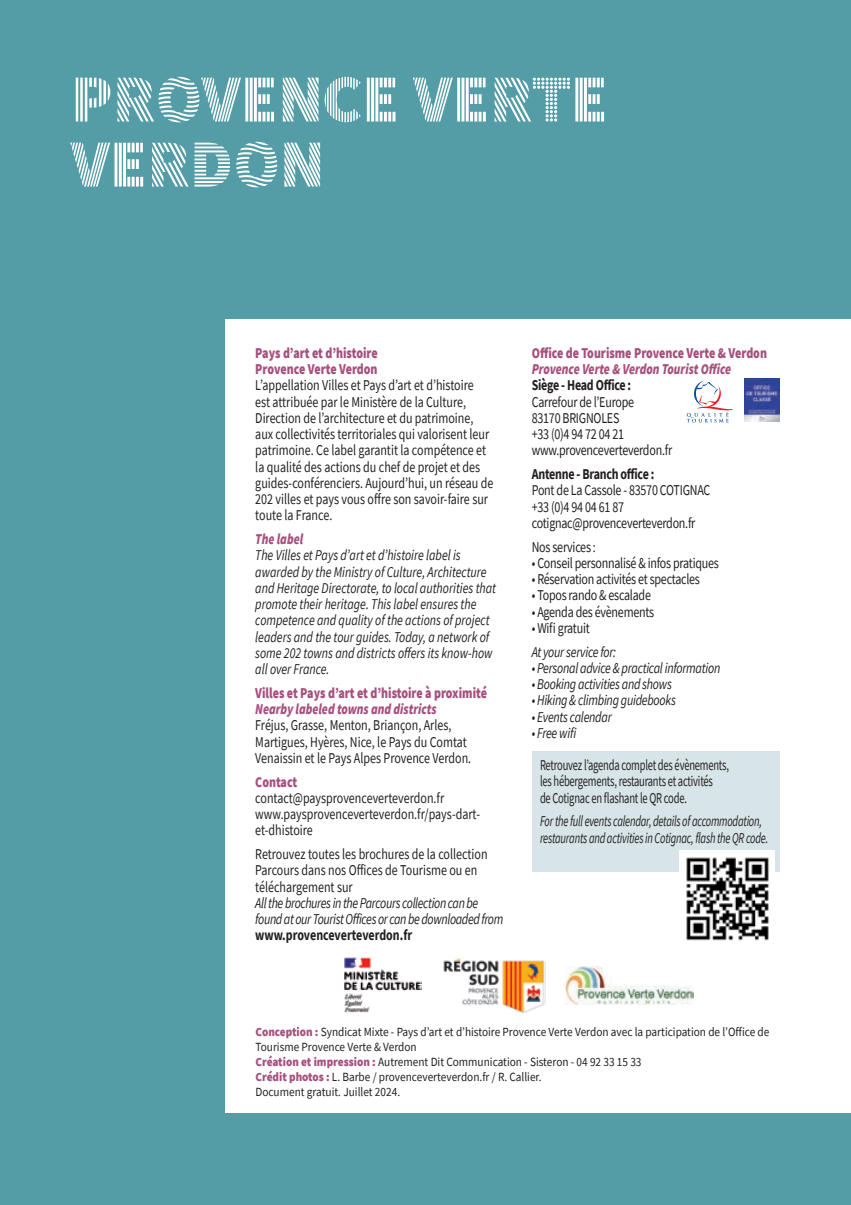
<style>
.page{position:relative;width:851px;height:1205px;background:#fff}
.page>*{position:absolute;margin:0;border:0;box-sizing:border-box;transform-origin:0 0}
.t1{font:67.5px/65px "Source Sans Pro DISPLAY";color:#fff}
.t2{font:15px/16.2px "Source Sans Pro";letter-spacing:-.01em;color:#231f20;scale:.8 1}
.t3{font:italic 15px/16.2px "Source Sans Pro";color:#231f20;scale:.8 1}
.t4{font:italic 15px/16.2px "Source Sans Pro";letter-spacing:-.02em;color:#231f20;scale:.8 1}
.t5{font:900 15px/16.2px "Source Sans Pro";color:#a6507e;scale:.8 1}
.t6{font:15px/16.2px "Source Sans Pro";letter-spacing:-.01em;color:#231f20;scale:.7 1}
.t7{font:italic 15px/16.2px "Source Sans Pro";letter-spacing:-.02em;color:#231f20;scale:.7 1}
.t8{font:italic 900 15px "Source Sans Pro";color:#a6507e;scale:.8 1}
.t9{font:700 15px "Source Sans Pro";letter-spacing:-.02em;color:#231f20;scale:.8 1}
.t10{font:700 15px "Source Sans Pro";color:#231f20;scale:.8 1}
.t11{font:12.5px/15px "Source Sans Pro";color:#231f20;scale:.9 1}
.s1{font-weight:900;color:#a6507e}
</style>
<div class="page">
<div style="left:0;top:0;width:850px;height:1205px;background:#559da6"></div>
<div style="left:226px;top:319px;width:624px;height:794px;background:#fff"></div>
<img style="left:344px;top:957px;width:77px;height:56px">
<svg style="left:686px;top:380px;width:47px;height:42px"></svg>
<img style="left:744px;top:379px;width:35px;height:43px">
<img style="left:443px;top:958px;width:102px;height:55px">
<img style="left:565px;top:967px;width:128px;height:37px">
<div style="left:533px;top:752px;width:247px;height:120px;background:#d8e5e8"></div>
<img style="left:679px;top:851px;width:95px;height:90px">
<h1 class="t1" style="left:71px;top:69px;width:538px">PROVENCE VERTE<br>VERDON</h1>
<p class="t5" style="left:255px;top:344px;width:155px">Pays d’art et d’histoire<br>Provence Verte Verdon</p>
<p class="t2" style="left:255px;top:377px;width:299px">L’appellation Villes et Pays d’art et d’histoire<br>est attribuée par le Ministère de la Culture, Direction de l’architecture et du patrimoine, aux collectivités territoriales qui valorisent leur patrimoine. Ce label garantit la compétence et la qualité des actions du chef de projet et des guides-conférenciers. Aujourd’hui, un réseau de 202 villes et pays vous offre son savoir-faire sur toute la France.</p>
<p class="t8" style="left:255px;top:529px;width:61px">The label</p>
<p class="t3" style="left:255px;top:547px;width:302px">The Villes et Pays d’art et d’histoire label is awarded by the Ministry of Culture, Architecture and Heritage Directorate, to local authorities that promote their heritage. This label ensures the competence and quality of the actions of project leaders and the tour guides. Today, a network of some 202 towns and districts offers its know-how all over France.</p>
<p class="t5" style="left:255px;top:684px;width:291px">Villes et Pays d’art et d’histoire à proximité</p>
<p class="t8" style="left:255px;top:699px;width:228px">Nearby labeled towns and districts</p>
<p class="t2" style="left:255px;top:717px;width:271px">Fréjus, Grasse, Menton, Briançon, Arles,<br>Martigues, Hyères, Nice, le Pays du Comtat<br>Venaissin et le Pays Alpes Provence Verdon.</p>
<p class="t5" style="left:255px;top:773px;width:54px">Contact</p>
<p class="t2" style="left:255px;top:789px;width:282px">contact@paysprovenceverteverdon.fr www.paysprovenceverteverdon.fr/pays-dart&shy;et-dhistoire</p>
<p class="t2" style="left:255px;top:846px;width:292px">Retrouvez toutes les brochures de la collection<br>Parcours dans nos Offices de Tourisme ou en téléchargement sur</p>
<p class="t4" style="left:255px;top:894px;width:311px">All the brochures in the Parcours collection can be found at our Tourist Offices or can be downloaded from</p>
<p class="t10" style="left:255px;top:925px;width:198px">www.provenceverteverdon.fr</p>
<p class="t5" style="left:531px;top:344px;width:295px">Office de Tourisme Provence Verte &amp; Verdon</p>
<p class="t8" style="left:531px;top:358px;width:251px">Provence Verte &amp; Verdon Tourist Office</p>
<p class="t9" style="left:531px;top:375px;width:126px">Siège - Head Office :</p>
<p class="t2" style="left:531px;top:393px;width:177px">Carrefour de l’Europe<br>83170 BRIGNOLES<br>+33 (0)4 94 72 04 21 www.provenceverteverdon.fr</p>
<p class="t9" style="left:531px;top:464px;width:155px">Antenne - Branch office :</p>
<p class="t2" style="left:531px;top:482px;width:225px">Pont de La Cassole - 83570 COTIGNAC +33 (0)4 94 04 61 87 cotignac@provenceverteverdon.fr</p>
<p class="t2" style="left:531px;top:538px;width:82px">Nos services :</p>
<p class="t2" style="left:531px;top:554px;width:235px">• Conseil personnalisé &amp; infos pratiques</p>
<p class="t2" style="left:531px;top:571px;width:212px">• Réservation activités et spectacles</p>
<p class="t2" style="left:531px;top:587px;width:150px">• Topos rando &amp; escalade</p>
<p class="t2" style="left:531px;top:603px;width:154px">• Agenda des évènements</p>
<p class="t2" style="left:531px;top:619px;width:74px">• Wifi gratuit</p>
<p class="t4" style="left:531px;top:643px;width:107px">At your service for:</p>
<p class="t4" style="left:531px;top:660px;width:237px">• Personal advice &amp; practical information</p>
<p class="t4" style="left:531px;top:676px;width:176px">• Booking activities and shows</p>
<p class="t4" style="left:531px;top:692px;width:181px">• Hiking &amp; climbing guidebooks</p>
<p class="t4" style="left:531px;top:708px;width:101px">• Events calendar</p>
<p class="t4" style="left:531px;top:725px;width:57px">• Free wifi</p>
<p class="t6" style="left:540px;top:757px;width:271px">Retrouvez l’agenda complet des évènements, les hébergements, restaurants et activités<br>de Cotignac en flashant le QR code.</p>
<p class="t7" style="left:540px;top:813px;width:327px">For the full events calendar, details of accommodation, restaurants and activities in Cotignac, flash the QR code.</p>
<p class="t11" style="left:255px;top:1025px;width:572px"><span class="s1">Conception :</span> Syndicat Mixte - Pays d’art et d’histoire Provence Verte Verdon avec la participation de l’Office de Tourisme Provence Verte &amp; Verdon<br><span class="s1">Création et impression :</span> Autrement Dit Communication - Sisteron - 04 92 33 15 33<br><span class="s1">Crédit photos :</span> L. Barbe / provenceverteverdon.fr / R. Callier.<br>Document gratuit. Juillet 2024.</p>
</div>
